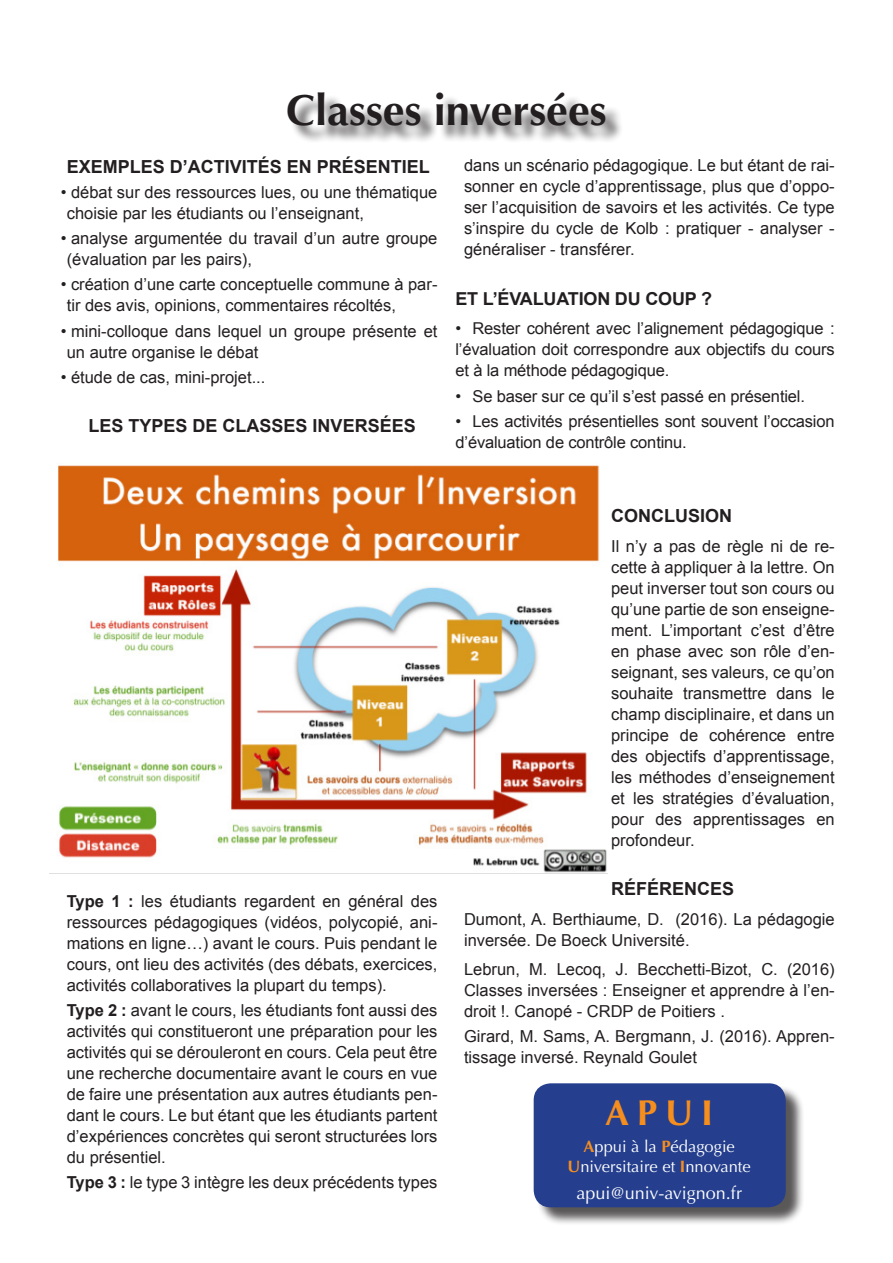
<style>
.page{position:relative;width:893px;height:1263px;background:#fff}
.page>*{position:absolute;margin:0;border:0;box-sizing:border-box;transform-origin:0 0}
.t1{font:700 43.5px "Optima";color:#231f20}
.t2{font:700 36px "Optima";color:#f68e1e}
.t3{font:700 18px "Arial";color:#231f20}
.t4{font:18px "Optima";color:#fff}
.t5{font:700 17.85px "Arial";letter-spacing:-.01em;color:#231f20}
.t6{font:16.5px/21px "Arial";color:#231f20}
.t7{font:16.5px "Optima";color:#fff}
.t8{font:16.35px/21px "Arial";letter-spacing:-.01em;color:#231f20;text-align:justify}
.s1{font-weight:700}
.s2{font-weight:700;color:#f68e1e}
</style>
<div class="page">
<div style="left:290px;top:94px;width:334px;height:50px;background:#231f20;opacity:.75"></div>
<img style="left:50px;top:465px;width:557px;height:409px">
<div style="left:536px;top:1085px;width:268px;height:141px;background:#231f20;opacity:.75"></div>
<div style="left:534px;top:1083px;width:252px;height:124px;background:#253f8e;border-radius:17px"></div>
<p class="t1" style="left:286px;top:85px;width:322px">Classes inversées</p>
<p class="t3" style="left:67px;top:154px;width:365px">EXEMPLES D’ACTIVITÉS EN PRÉSENTIEL</p>
<p class="t6" style="left:67px;top:182px;width:372px;text-indent:-6px">• débat sur des ressources lues, ou une thématique choisie par les étudiants ou l’enseignant,</p>
<p class="t6" style="left:67px;top:228px;width:372px;text-indent:-6px">• analyse argumentée du travail d’un autre groupe (évaluation par les pairs),</p>
<p class="t6" style="left:67px;top:274px;width:372px;text-indent:-6px">• création d’une carte conceptuelle commune à par&shy;tir des avis, opinions, commentaires récoltés,</p>
<p class="t6" style="left:67px;top:320px;width:372px;text-indent:-6px">• mini-colloque dans lequel un groupe présente et un autre organise le débat</p>
<p class="t6" style="left:61px;top:367px;width:206px">• étude de cas, mini-projet...</p>
<p class="t3" style="left:89px;top:414px;width:329px">LES TYPES DE CLASSES INVERSÉES</p>
<p class="t6" style="left:464px;top:155px;width:372px;text-align:justify">dans un scénario pédagogique. Le but étant de rai&shy;sonner en cycle d’apprentissage, plus que d’oppo&shy;ser l’acquisition de savoirs et les activités. Ce type s’inspire du cycle de Kolb : pratiquer - analyser - généraliser - transférer.</p>
<p class="t5" style="left:455px;top:287px;width:258px">ET L’ÉVALUATION DU COUP ?</p>
<p class="t8" style="left:455px;top:318px;width:381px">• Rester cohérent avec l’alignement pédagogique : l’évaluation doit correspondre aux objectifs du cours et à la méthode pédagogique.</p>
<p class="t8" style="left:455px;top:385px;width:351px">• Se baser sur ce qu’il s’est passé en présentiel.</p>
<p class="t8" style="left:455px;top:411px;width:381px">• Les activités présentielles sont souvent l’occasion d’évaluation de contrôle continu.</p>
<p class="t6" style="left:67px;top:891px;width:372px;text-align:justify"><span class="s1">Type 1 :</span> les étudiants regardent en général des ressources pédagogiques (vidéos, polycopié, ani&shy;mations en ligne…) avant le cours. Puis pendant le cours, ont lieu des activités (des débats, exercices, activités collaboratives la plupart du temps).</p>
<p class="t6" style="left:67px;top:1000px;width:372px;text-align:justify"><span class="s1">Type 2 :</span> avant le cours, les étudiants font aussi des activités qui constitueront une préparation pour les activités qui se dérouleront en cours. Cela peut être une recherche documentaire avant le cours en vue de faire une présentation aux autres étudiants pen&shy;dant le cours. Le but étant que les étudiants partent d’expériences concrètes qui seront structurées lors du présentiel.</p>
<p class="t6" style="left:67px;top:1172px;width:372px"><span class="s1">Type 3 :</span> le type 3 intègre les deux précédents types</p>
<p class="t3" style="left:611px;top:504px;width:122px">CONCLUSION</p>
<p class="t6" style="left:611px;top:536px;width:225px;text-align:justify">Il n’y a pas de règle ni de re&shy;cette à appliquer à la lettre. On peut inverser tout son cours ou qu’une partie de son enseigne&shy;ment. L’important c’est d’être en phase avec son rôle d’en&shy;seignant, ses valeurs, ce qu’on souhaite transmettre dans le champ disciplinaire, et dans un principe de cohérence entre des objectifs d’apprentissage, les méthodes d’enseignement et les stratégies d’évaluation, pour des apprentissages en profondeur.</p>
<p class="t3" style="left:611px;top:877px;width:125px">RÉFÉRENCES</p>
<p class="t6" style="left:464px;top:908px;width:372px">Dumont, A. Berthiaume, D. (2016). La pédagogie inversée. De Boeck Université.</p>
<p class="t6" style="left:464px;top:959px;width:372px;text-align:justify">Lebrun, M. Lecoq, J. Becchetti-Bizot, C. (2016)<br>Classes inversées : Enseigner et apprendre à l’en&shy;droit !. Canopé - CRDP de Poitiers .</p>
<p class="t6" style="left:464px;top:1026px;width:372px">Girard, M. Sams, A. Bergmann, J. (2016). Appren&shy;tissage inversé. Reynald Goulet</p>
<p class="t2" style="left:605px;top:1092px;width:109px">APUI</p>
<p class="t7" style="left:583px;top:1137px;width:153px"><span class="s2">A</span>ppui à la <span class="s2">P</span>édagogie</p>
<p class="t7" style="left:568px;top:1156px;width:185px"><span class="s2">U</span>niversitaire et <span class="s2">I</span>nnovante</p>
<p class="t4" style="left:576px;top:1182px;width:167px">apui@univ-avignon.fr</p>
</div>
